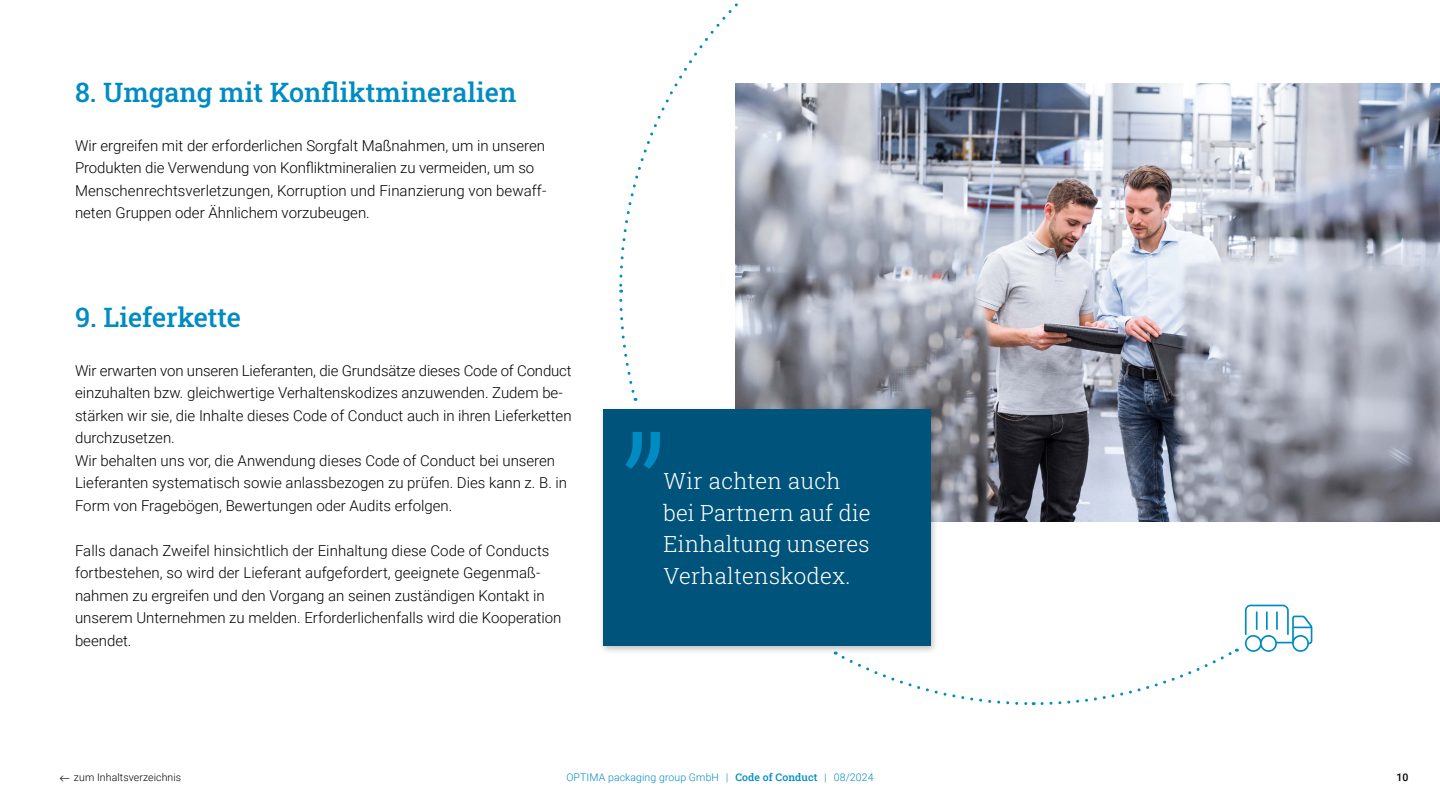
<style>
.page{position:relative;width:1440px;height:810px;background:#fff}
.page>*{position:absolute;margin:0;border:0;box-sizing:border-box;transform-origin:0 0}
.t1{font:500 27px "Roboto Slab";color:#008cc2}
.t2{font:300 22.5px/31.5px "Roboto Slab";color:#fff}
.t3{font:300 15px/22.5px "Roboto";color:#000}
.t4{font:300 10.5px "Roboto";letter-spacing:.01em;color:#008cc2}
.t5{font:300 10.5px "Roboto";letter-spacing:.01em;color:#000}
.t6{font:500 10.5px "Roboto";color:#000}
.s1{font-family:"Roboto Slab"}
.s2{font-family:"Roboto Slab";font-weight:500}
</style>
<div class="page">
<img style="left:735px;top:83px;width:705px;height:439px">
<svg style="left:619px;top:3px;width:169px;height:287px"></svg>
<svg style="left:619px;top:290px;width:19px;height:111px"></svg>
<svg style="left:841px;top:648px;width:396px;height:58px"></svg>
<div style="left:598px;top:405px;width:341px;height:250px;background:#000;opacity:.25"></div>
<div style="left:603px;top:410px;width:328px;height:236px;background:#00547c"></div>
<svg style="left:625px;top:432px;width:35px;height:37px"></svg>
<h1 class="t1" style="left:75px;top:74px;width:443px">8. Umgang mit Konfliktmineralien</h1>
<p class="t3" style="left:75px;top:134px;width:473px">Wir ergreifen mit der erforderlichen Sorgfalt Maßnahmen, um in unseren Produkten die Verwendung von Konfliktmineralien zu vermeiden, um so Menschenrechtsverletzungen, Korruption und Finanzierung von bewaff&shy;neten Gruppen oder Ähnlichem vorzubeugen.</p>
<h1 class="t1" style="left:75px;top:299px;width:168px">9. Lieferkette</h1>
<p class="t3" style="left:75px;top:359px;width:498px">Wir erwarten von unseren Lieferanten, die Grundsätze dieses Code of Conduct einzuhalten bzw. gleichwertige Verhaltenskodizes anzuwenden. Zudem be&shy;stärken wir sie, die Inhalte dieses Code of Conduct auch in ihren Lieferketten durchzusetzen.<br>Wir behalten uns vor, die Anwendung dieses Code of Conduct bei unseren Lieferanten systematisch sowie anlassbezogen zu prüfen. Dies kann z. B. in Form von Fragebögen, Bewertungen oder Audits erfolgen.</p>
<p class="t3" style="left:75px;top:539px;width:488px">Falls danach Zweifel hinsichtlich der Einhaltung diese Code of Conducts fortbestehen, so wird der Lieferant aufgefordert, geeignete Gegenmaß&shy;nahmen zu ergreifen und den Vorgang an seinen zuständigen Kontakt in unserem Unternehmen zu melden. Erforderlichenfalls wird die Kooperation beendet.</p>
<h2 class="t2" style="left:664px;top:465px;width:209px">Wir achten auch bei Partnern auf die<br>Einhaltung unseres<br>Verhaltenskodex.</h2>
<p class="t5" style="left:74px;top:770px;width:109px">zum Inhaltsverzeichnis</p>
<p class="t4" style="left:566px;top:770px;width:309px">OPTIMA packaging group GmbH <span class="s1">|</span> <span class="s2">Code of Conduct</span> <span class="s1">|</span> 08/2024</p>
<p class="t6" style="left:1396px;top:770px;width:14px">10</p>
</div>
